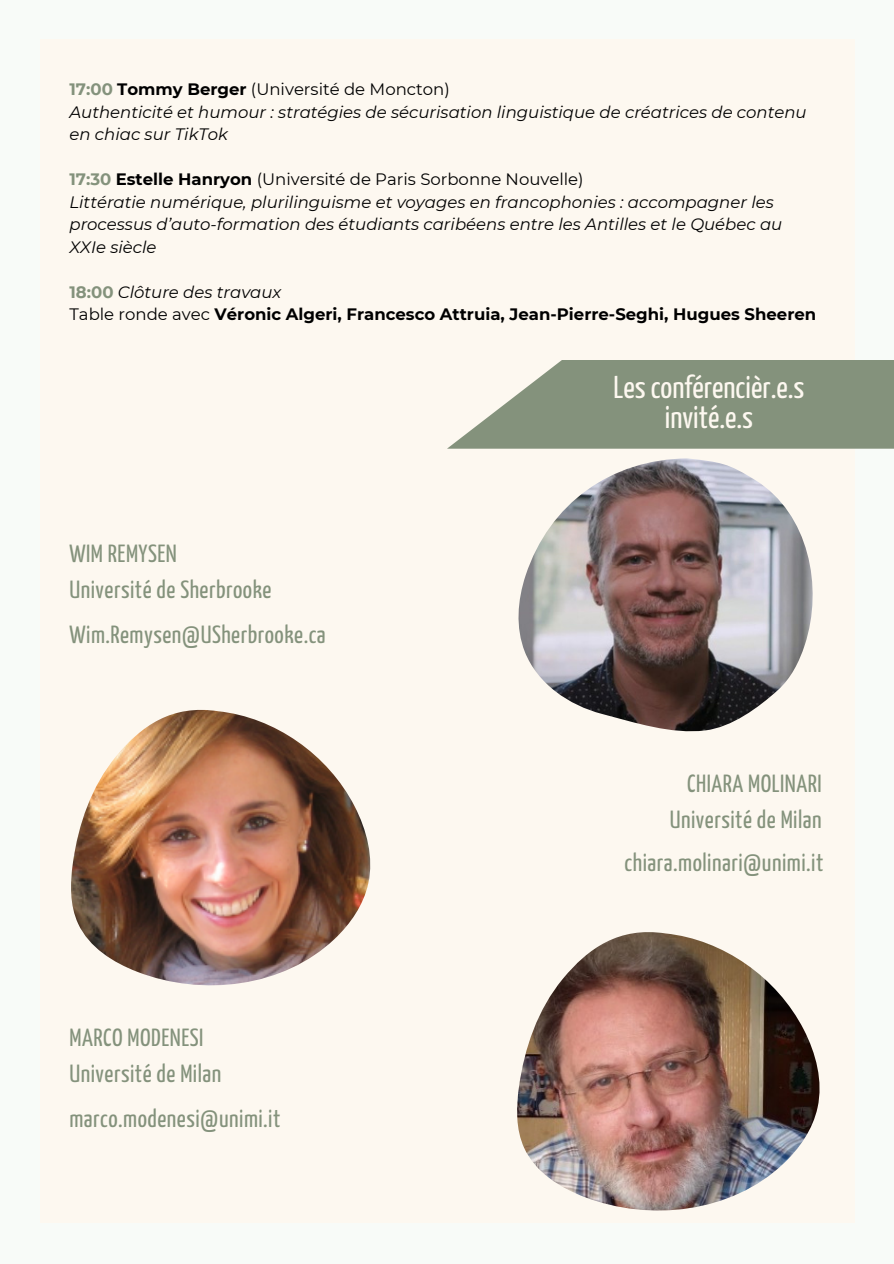
<style>
.page{position:relative;width:894px;height:1264px;background:#fff}
.page>*{position:absolute;margin:0;border:0;box-sizing:border-box;transform-origin:0 0}
.t1{font:31.5px/30.3px "Yanone Kaffeesatz";color:#fdf8f0;text-align:center}
.t2{font:24.75px/36px "Yanone Kaffeesatz";letter-spacing:.02em;color:#84927c}
.t3{font:italic 16.5px/22.5px "Montserrat";color:#000}
.t4{font:16.5px "Montserrat";color:#000}
.t5{font:700 16.5px "Montserrat";color:#000}
.s1{font-weight:700;color:#84927c}
.s2{font-weight:700}
.s3{font-weight:700;font-style:normal;color:#84927c}
.s4{font-weight:400}
</style>
<div class="page">
<div style="left:0;top:0;width:893px;height:1263px;background:#f8fbf8"></div>
<div style="left:39px;top:39px;width:815px;height:1183px;background:#fdf8f0"></div>
<svg style="left:448px;top:360px;width:445px;height:88px;background:#939f8a"></svg>
<img style="left:518px;top:458px;width:294px;height:273px">
<img style="left:71px;top:709px;width:299px;height:276px">
<img style="left:517px;top:932px;width:302px;height:278px">
<p class="t4" style="left:69px;top:79px;width:382px"><span class="s1">17:00</span> <span class="s2">Tommy Berger</span> (Université de Moncton)</p>
<p class="t3" style="left:69px;top:101px;width:738px">Authenticité et humour : stratégies de sécurisation linguistique de créatrices de contenu en chiac sur TikTok</p>
<p class="t4" style="left:69px;top:169px;width:515px"><span class="s1">17:30</span> <span class="s2">Estelle Hanryon</span> (Université de Paris Sorbonne Nouvelle)</p>
<p class="t3" style="left:69px;top:191px;width:714px">Littératie numérique, plurilinguisme et voyages en francophonies : accompagner les processus d’auto-formation des étudiants caribéens entre les Antilles et le Québec au<br>XXIe siècle</p>
<p class="t3" style="left:69px;top:281px;width:213px"><span class="s3">18:00</span> Clôture des travaux</p>
<p class="t5" style="left:69px;top:304px;width:748px"><span class="s4">Table ronde avec</span> Véronic Algeri, Francesco Attruia, Jean-Pierre-Seghi, Hugues Sheeren</p>
<h2 class="t2" style="left:69px;top:537px;width:203px">WIM REMYSEN<br>Université de Sherbrooke</h2>
<p class="t2" style="left:69px;top:618px;width:258px">Wim.Remysen@USherbrooke.ca</p>
<h2 class="t2" style="left:69px;top:1021px;width:153px">MARCO MODENESI<br>Université de Milan</h2>
<h1 class="t2" style="left:69px;top:1102px;width:212px">marco.modenesi@unimi.it</h1>
<p class="t1" style="left:613px;top:374px;width:192px">Les conférencièr.e.s invité.e.s</p>
<h2 class="t2" style="left:669px;top:767px;width:153px;text-align:right">CHIARA MOLINARI<br>Université de Milan</h2>
<h2 class="t2" style="left:624px;top:846px;width:200px">chiara.molinari@unimi.it</h2>
</div>
